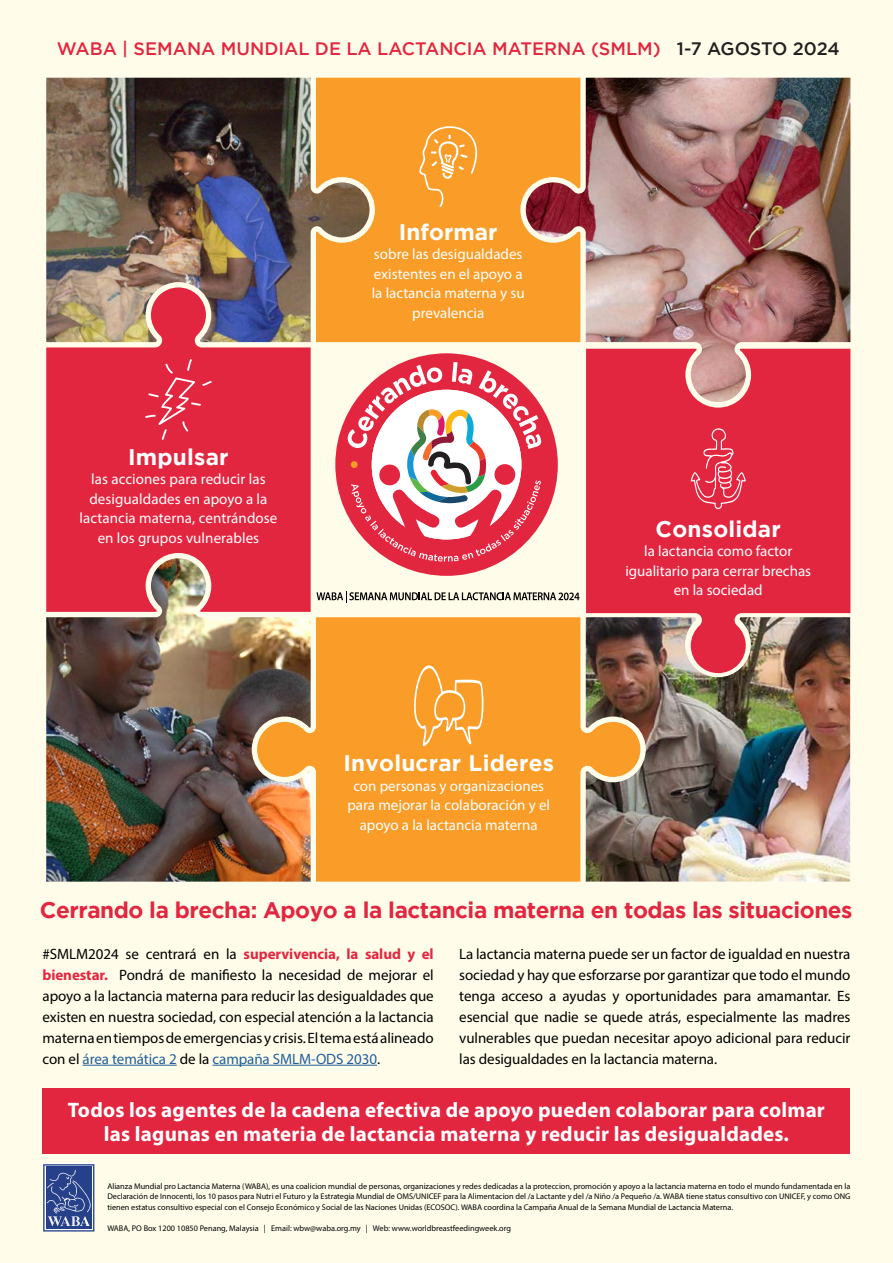
<style>
.page{position:relative;width:893px;height:1263px;background:#fffde9}
.page>*{position:absolute;margin:0;border:0;box-sizing:border-box;transform-origin:0 0}
.t1{font:700 22.5px "Gotham";letter-spacing:-.02em;color:#e32640}
.t2{font:700 22.5px "Gotham";letter-spacing:.01em;color:#fff}
.t3{font:700 21px/24px "Myriad Pro";letter-spacing:.01em;color:#fff;text-align:center}
.t4{font:500 18px "Gotham";color:#e32640}
.t5{font:15px/21px "Myriad Pro";letter-spacing:-.005em;color:#000;text-align:justify}
.t6{font:15px/19.5px "Myriad Pro";color:#fff;text-align:center}
.t7{font:8.25px/10.5px "Myriad Pro";color:#000;text-align:justify}
.s1{color:#221f20}
.s2{font-weight:700;color:#e32640}
.s3{color:#215e9e}
</style>
<div class="page">
<div style="left:46px;top:342px;width:265px;height:216px;background:#e32640"></div>
<div style="left:370px;top:78px;width:156px;height:264px;background:#f99d28"></div>
<div style="left:586px;top:402px;width:264px;height:215px;background:#e32640"></div>
<div style="left:311px;top:617px;width:275px;height:265px;background:#f99d28"></div>
<img style="left:46px;top:78px;width:324px;height:264px">
<img style="left:46px;top:558px;width:265px;height:324px">
<img style="left:586px;top:617px;width:264px;height:264px">
<svg style="left:43px;top:1163px;width:52px;height:69px"></svg>
<svg style="left:43px;top:1164px;width:51px;height:67px;background:#4d639f"></svg>
<hr style="left:83px;top:1065px;width:94px;height:1px;background:#215e9e">
<hr style="left:213px;top:1065px;width:164px;height:1px;background:#215e9e">
<svg style="left:418px;top:125px;width:61px;height:83px;background:#f9a842"></svg>
<svg style="left:691px;top:427px;width:55px;height:82px;background:#e64158"></svg>
<svg style="left:413px;top:665px;width:71px;height:81px;background:#f9aa45"></svg>
<svg style="left:145px;top:358px;width:67px;height:82px;background:#e5374f"></svg>
<div style="left:43px;top:1088px;width:807px;height:66px;background:#e32640"></div>
<img style="left:586px;top:78px;width:264px;height:324px">
<img style="left:526px;top:78px;width:215px;height:271px">
<div style="left:335px;top:353px;width:223px;height:223px;background:#e32640;border-radius:50%"></div>
<svg style="left:348px;top:362px;width:193px;height:199px"></svg>
<svg style="left:316px;top:591px;width:264px;height:11px"></svg>
<p class="t4" style="left:57px;top:38px;width:784px">WABA | SEMANA MUNDIAL DE LA LACTANCIA MATERNA (SMLM) <span class="s1">1-7 AGOSTO 2024</span></p>
<h1 class="t2" style="left:128px;top:444px;width:102px">Impulsar</h1>
<p class="t6" style="left:80px;top:469px;width:199px">las acciones para reducir las desigualdades en apoyo a la lactancia materna, centrándose en los grupos vulnerables</p>
<h1 class="t2" style="left:399px;top:219px;width:100px">Informar</h1>
<p class="t6" style="left:372px;top:244px;width:155px">sobre las desigualdades existentes en el apoyo a la lactancia materna y su prevalencia</p>
<h1 class="t2" style="left:343px;top:750px;width:212px">Involucrar Lideres</h1>
<p class="t6" style="left:347px;top:776px;width:204px">con personas y organizaciones para mejorar la colaboración y el apoyo a la lactancia materna</p>
<h1 class="t2" style="left:656px;top:516px;width:127px">Consolidar</h1>
<p class="t6" style="left:625px;top:541px;width:187px">la lactancia como factor igualitario para cerrar brechas en la sociedad</p>
<h1 class="t1" style="left:40px;top:897px;width:814px">Cerrando la brecha: Apoyo a la lactancia materna en todas las situaciones</h1>
<p class="t5" style="left:43px;top:943px;width:393px">#SMLM2024 se centrará en la <span class="s2">supervivencia, la salud y el bienestar.</span> Pondrá de manifiesto la necesidad de mejorar el apoyo a la lactancia materna para reducir las desigualdades que existen en nuestra sociedad, con especial atención a la lactancia materna en tiempos de emergencias y crisis. El tema está alineado con el <span class="s3">área temática 2</span> de la <span class="s3">campaña SMLM-ODS 2030</span>.</p>
<p class="t5" style="left:459px;top:943px;width:393px">La lactancia materna puede ser un factor de igualdad en nuestra sociedad y hay que esforzarse por garantizar que todo el mundo tenga acceso a ayudas y oportunidades para amamantar. Es esencial que nadie se quede atrás, especialmente las madres vulnerables que puedan necesitar apoyo adicional para reducir las desigualdades en la lactancia materna.</p>
<h2 class="t3" style="left:68px;top:1097px;width:758px">Todos los agentes de la cadena efectiva de apoyo pueden colaborar para colmar las lagunas en materia de lactancia materna y reducir las desigualdades.</h2>
<p class="t7" style="left:107px;top:1180px;width:745px">Alianza Mundial pro Lactancia Materna (WABA), es una coalicion mundial de personas, organizaciones y redes dedicadas a la proteccion, promoción y apoyo a la lactancia materna en todo el mundo fundamentada en la Declaración de Innocenti, los 10 pasos para Nutri el Futuro y la Estrategia Mundial de OMS/UNICEF para la Alimentacion del /a Lactante y del /a Niño /a Pequeño /a. WABA tiene status consultivo con UNICEF, y como ONG tienen estatus consultivo especial con el Consejo Económico y Social de las Naciones Unidas (ECOSOC). WABA coordina la Campaña Anual de la Semana Mundial de Lactancia Materna.</p>
<p class="t7" style="left:107px;top:1222px;width:405px">WABA, PO Box 1200 10850 Penang, Malaysia | Email: wbw@waba.org.my | Web: www.worldbreastfeedingweek.org</p>
</div>
